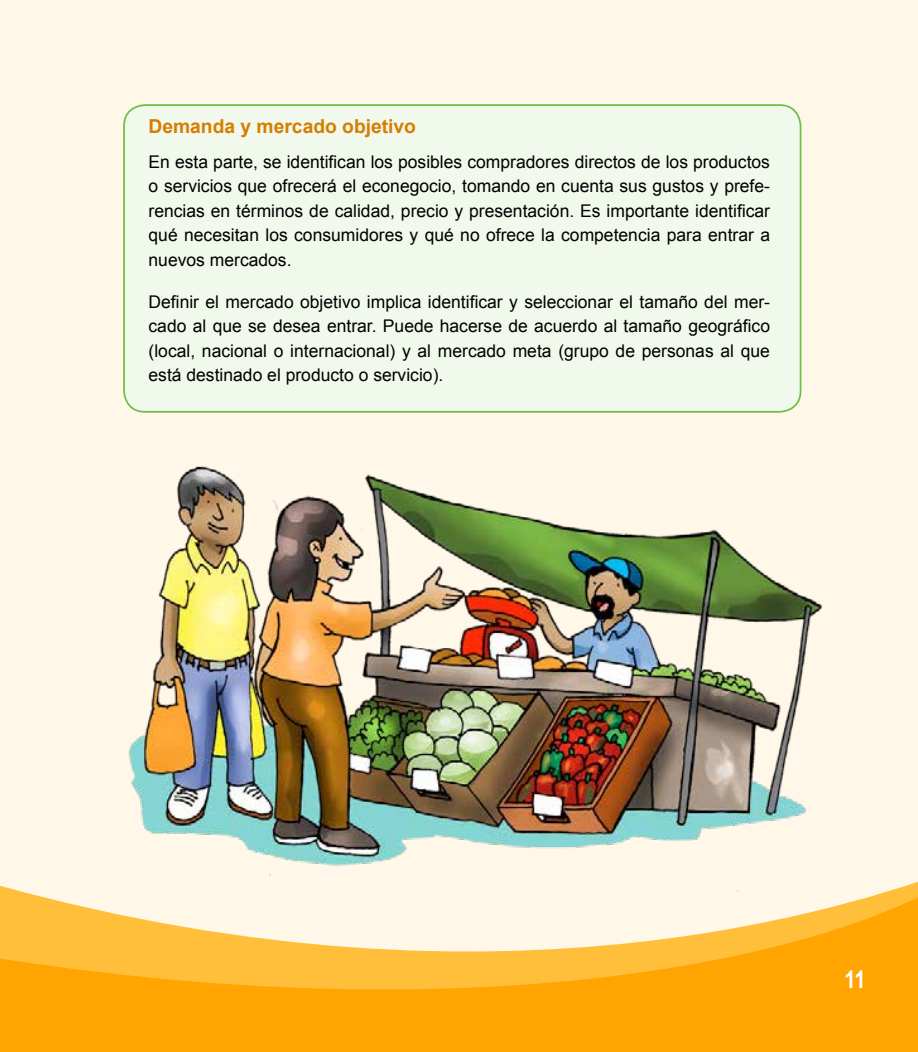
<style>
.page{position:relative;width:918px;height:1052px;background:#fff7e7}
.page>*{position:absolute;margin:0;border:0;box-sizing:border-box;transform-origin:0 0}
.t1{font:700 24.5px "Arial Narrow";color:#fff}
.t2{font:700 19.25px "Arial";color:#d57e00}
.t3{font:17.5px/24.5px "Arial";color:#000;text-align:justify}
</style>
<div class="page">
<svg style="left:0;top:881px;width:918px;height:171px;fill:#ffa400"></svg>
<div style="left:124px;top:105px;width:676px;height:307px;background:#f1f9ec;border-radius:21px"></div>
<div style="left:123px;top:104px;width:678px;height:309px;border:2px solid #6cc04a;border-radius:21px"></div>
<img style="left:124px;top:466px;width:702px;height:432px">
<p class="t2" style="left:149px;top:116px;width:269px">Demanda y mercado objetivo</p>
<p class="t3" style="left:149px;top:149px;width:623px">En esta parte, se identifican los posibles compradores directos de los productos o servicios que ofrecerá el econegocio, tomando en cuenta sus gustos y prefe&shy;rencias en términos de calidad, precio y presentación. Es importante identificar qué necesitan los consumidores y qué no ofrece la competencia para entrar a nuevos mercados.</p>
<p class="t3" style="left:149px;top:289px;width:623px">Definir el mercado objetivo implica identificar y seleccionar el tamaño del mer&shy;cado al que se desea entrar. Puede hacerse de acuerdo al tamaño geográfico (local, nacional o internacional) y al mercado meta (grupo de personas al que está destinado el producto o servicio).</p>
<h1 class="t1" style="left:844px;top:961px;width:23px">11</h1>
</div>
